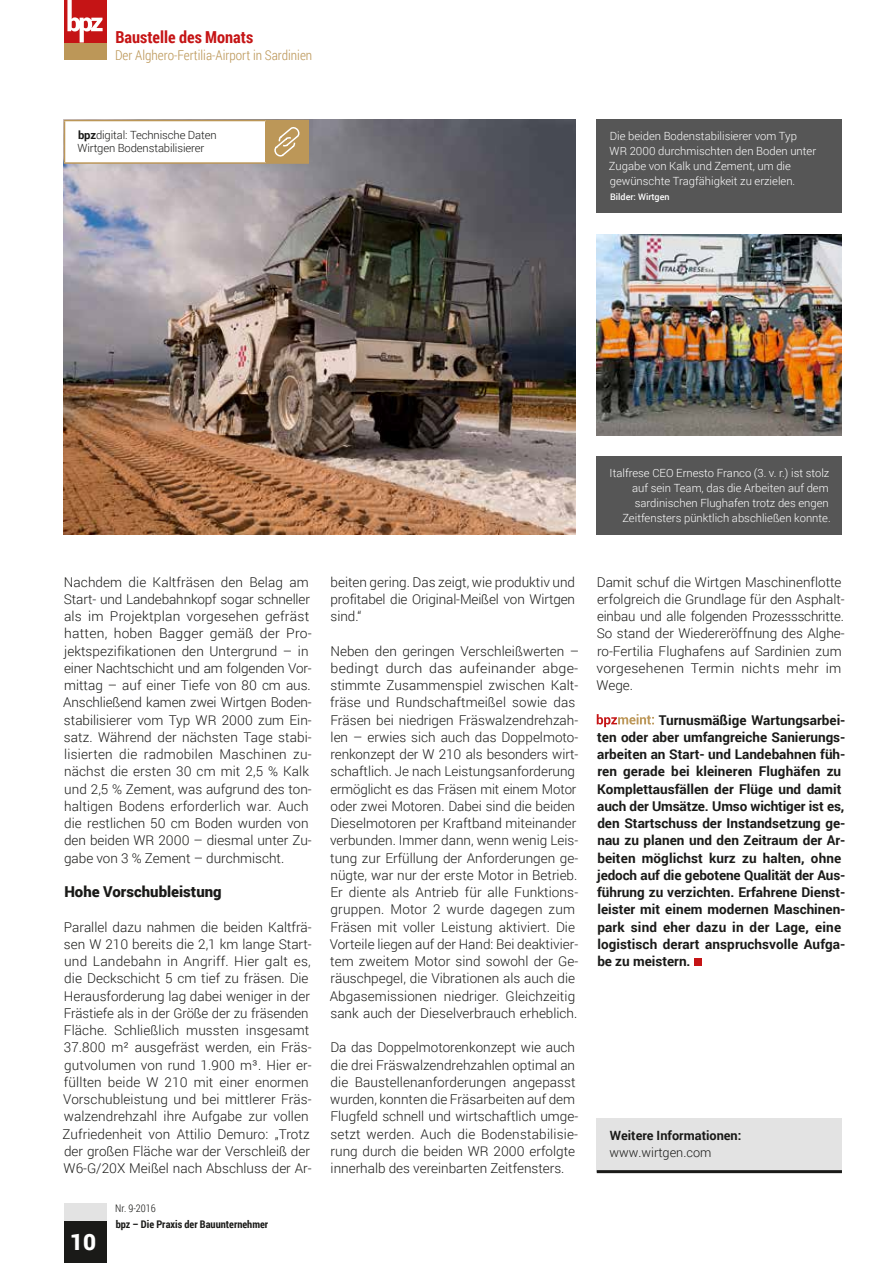
<style>
.page{position:relative;width:893px;height:1263px;background:#fff}
.page>*{position:absolute;margin:0;border:0;box-sizing:border-box;transform-origin:0 0}
.t1{font:900 22.5px "Roboto";color:#fff}
.t2{font:700 16.5px "Roboto Condensed";color:#c51415}
.t3{font:900 15px "Roboto";color:#1a1a18}
.t4{font:300 13.5px/17.2px "Roboto";color:#1a1a18}
.t5{font:700 13.5px/17.2px "Roboto";color:#1a1a18}
.t6{font:300 13.5px "Roboto Condensed";color:#bc9758}
.t7{font:700 12.75px "Roboto";color:#1a1a18}
.t8{font:300 12.75px "Roboto";color:#1a1a18}
.t9{font:300 11.25px/15px "Roboto";color:#fff;text-align:right}
.t10{font:300 11.25px/13.5px "Roboto";letter-spacing:-.01em;color:#1a1a18}
.t11{font:700 10.5px "Roboto Condensed";color:#1a1a18}
.t12{font:300 10.5px "Roboto Condensed";color:#1a1a18}
.t13{font:500 9px "Roboto";color:#fff}
.s1{font-weight:700}
</style>
<div class="page">
<svg style="left:597px;top:714px;width:57px;height:13px"></svg>
<div style="left:694px;top:958px;width:7px;height:8px;background:#c51415"></div>
<div style="left:597px;top:1118px;width:245px;height:54px;background:#e3e3e3"></div>
<hr style="left:597px;top:1170px;width:245px;height:3px;background:#1a1a18">
<img style="left:64px;top:120px;width:511px;height:415px">
<img style="left:597px;top:234px;width:245px;height:202px">
<div style="left:597px;top:457px;width:245px;height:78px;background:#565656"></div>
<div style="left:597px;top:120px;width:245px;height:93px;background:#565656"></div>
<div style="left:65px;top:121px;width:201px;height:42px;background:#fff"></div>
<hr style="left:64px;top:120px;width:202px;height:1px;background:#bc9758">
<hr style="left:64px;top:121px;width:1px;height:41px;background:#bc9758">
<hr style="left:266px;top:120px;width:43px;height:1px;background:#bc9758">
<hr style="left:265px;top:121px;width:1px;height:41px;background:#bc9758">
<hr style="left:307px;top:121px;width:2px;height:41px;background:#bc9758">
<hr style="left:64px;top:162px;width:202px;height:2px;background:#bc9758">
<hr style="left:266px;top:162px;width:43px;height:2px;background:#bc9758">
<div style="left:266px;top:121px;width:41px;height:41px;background:#bc9758"></div>
<svg style="left:275px;top:127px;width:24px;height:30px"></svg>
<div style="left:64px;top:1220px;width:42px;height:43px;background:#1a1a18"></div>
<div style="left:64px;top:43px;width:42px;height:17px;background:#bc9758"></div>
<div style="left:64px;top:0;width:42px;height:43px;background:#c51415"></div>
<svg style="left:67px;top:0;width:36px;height:43px"></svg>
<div style="left:64px;top:1203px;width:42px;height:17px;background:#e3e3e3"></div>
<p class="t2" style="left:115px;top:25px;width:139px">Baustelle des Monats</p>
<p class="t6" style="left:115px;top:45px;width:199px">Der Alghero-Fertilia-Airport in Sardinien</p>
<p class="t10" style="left:77px;top:128px;width:141px"><span class="s1">bpz</span>digital: Technische Daten<br>Wirtgen Bodenstabilisierer</p>
<p class="t9" style="left:609px;top:128px;width:209px;text-align:left">Die beiden Bodenstabilisierer vom Typ WR 2000 durchmischten den Boden unter Zugabe von Kalk und Zement, um die gewünschte Tragfähigkeit zu erzielen.</p>
<p class="t13" style="left:610px;top:191px;width:61px">Bilder: Wirtgen</p>
<p class="t9" style="left:610px;top:465px;width:223px">Italfrese CEO Ernesto Franco (3. v. r.) ist stolz auf sein Team, das die Arbeiten auf dem sardinischen Flughafen trotz des engen Zeitfensters pünktlich abschließen konnte.</p>
<p class="t4" style="left:63px;top:573px;width:250px">Nachdem die Kaltfräsen den Belag am Start- und Landebahnkopf sogar schneller als im Projektplan vorgesehen gefräst hatten, hoben Bagger gemäß der Pro&shy;jektspezifikationen den Untergrund – in einer Nachtschicht und am folgenden Vor&shy;mittag – auf einer Tiefe von 80 cm aus.<br>Anschließend kamen zwei Wirtgen Boden&shy;stabilisierer vom Typ WR 2000 zum Ein&shy;satz. Während der nächsten Tage stabi&shy;lisierten die radmobilen Maschinen zu&shy;nächst die ersten 30 cm mit 2,5 % Kalk und 2,5 % Zement, was aufgrund des ton&shy;haltigen Bodens erforderlich war. Auch die restlichen 50 cm Boden wurden von den beiden WR 2000 – diesmal unter Zu&shy;gabe von 3 % Zement – durchmischt.</p>
<p class="t3" style="left:64px;top:881px;width:159px">Hohe Vorschubleistung</p>
<p class="t4" style="left:63px;top:918px;width:251px">Parallel dazu nahmen die beiden Kaltfrä&shy;sen W 210 bereits die 2,1 km lange Start&shy;und Landebahn in Angriff. Hier galt es, die Deckschicht 5 cm tief zu fräsen. Die Herausforderung lag dabei weniger in der Frästiefe als in der Größe der zu fräsenden Fläche. Schließlich mussten insgesamt 37.800 m² ausgefräst werden, ein Fräs&shy;gutvolumen von rund 1.900 m³. Hier er&shy;füllten beide W 210 mit einer enormen Vorschubleistung und bei mittlerer Fräs&shy;walzendrehzahl ihre Aufgabe zur vollen Zufriedenheit von Attilio Demuro: „Trotz der großen Fläche war der Verschleiß der W6-G/20X Meißel nach Abschluss der Ar-</p>
<h1 class="t1" style="left:70px;top:1226px;width:28px">10</h1>
<p class="t12" style="left:115px;top:1201px;width:42px">Nr. 9-2016</p>
<p class="t11" style="left:116px;top:1217px;width:154px">bpz – Die Praxis der Bauunternehmer</p>
<p class="t4" style="left:330px;top:573px;width:246px;text-align:justify">beiten gering. Das zeigt, wie produktiv und profitabel die Original-Meißel von Wirtgen sind.“</p>
<p class="t4" style="left:330px;top:642px;width:251px">Neben den geringen Verschleißwerten – bedingt durch das aufeinander abge&shy;stimmte Zusammenspiel zwischen Kalt&shy;fräse und Rundschaftmeißel sowie das Fräsen bei niedrigen Fräswalzendrehzah&shy;len – erwies sich auch das Doppelmoto&shy;renkonzept der W 210 als besonders wirt&shy;schaftlich. Je nach Leistungsanforderung ermöglicht es das Fräsen mit einem Motor oder zwei Motoren. Dabei sind die beiden Dieselmotoren per Kraftband miteinander verbunden. Immer dann, wenn wenig Leis&shy;tung zur Erfüllung der Anforderungen ge&shy;nügte, war nur der erste Motor in Betrieb.<br>Er diente als Antrieb für alle Funktions&shy;gruppen. Motor 2 wurde dagegen zum Fräsen mit voller Leistung aktiviert. Die Vorteile liegen auf der Hand: Bei deaktivier&shy;tem zweitem Motor sind sowohl der Ge&shy;räuschpegel, die Vibrationen als auch die Abgasemissionen niedriger. Gleichzeitig sank auch der Dieselverbrauch erheblich.</p>
<p class="t4" style="left:330px;top:1038px;width:249px">Da das Doppelmotorenkonzept wie auch die drei Fräswalzendrehzahlen optimal an die Baustellenanforderungen angepasst wurden, konnten die Fräsarbeiten auf dem Flugfeld schnell und wirtschaftlich umge&shy;setzt werden. Auch die Bodenstabilisie&shy;rung durch die beiden WR 2000 erfolgte innerhalb des vereinbarten Zeitfensters.</p>
<p class="t4" style="left:596px;top:573px;width:250px">Damit schuf die Wirtgen Maschinenflotte erfolgreich die Grundlage für den Asphalt&shy;einbau und alle folgenden Prozessschritte.<br>So stand der Wiedereröffnung des Alghe&shy;ro-Fertilia Flughafens auf Sardinien zum vorgesehenen Termin nichts mehr im Wege.</p>
<p class="t5" style="left:597px;top:711px;width:250px;text-indent:62px">Turnusmäßige Wartungsarbei&shy;ten oder aber umfangreiche Sanierungs&shy;arbeiten an Start- und Landebahnen füh&shy;ren gerade bei kleineren Flughäfen zu Komplettausfällen der Flüge und damit auch der Umsätze. Umso wichtiger ist es, den Startschuss der Instandsetzung ge&shy;nau zu planen und den Zeitraum der Ar&shy;beiten möglichst kurz zu halten, ohne jedoch auf die gebotene Qualität der Aus&shy;führung zu verzichten. Erfahrene Dienst&shy;leister mit einem modernen Maschinen&shy;park sind eher dazu in der Lage, eine logistisch derart anspruchsvolle Aufga&shy;be zu meistern.</p>
<p class="t7" style="left:610px;top:1127px;width:133px">Weitere Informationen:</p>
<p class="t8" style="left:609px;top:1143px;width:103px">www.wirtgen.com</p>
</div>
